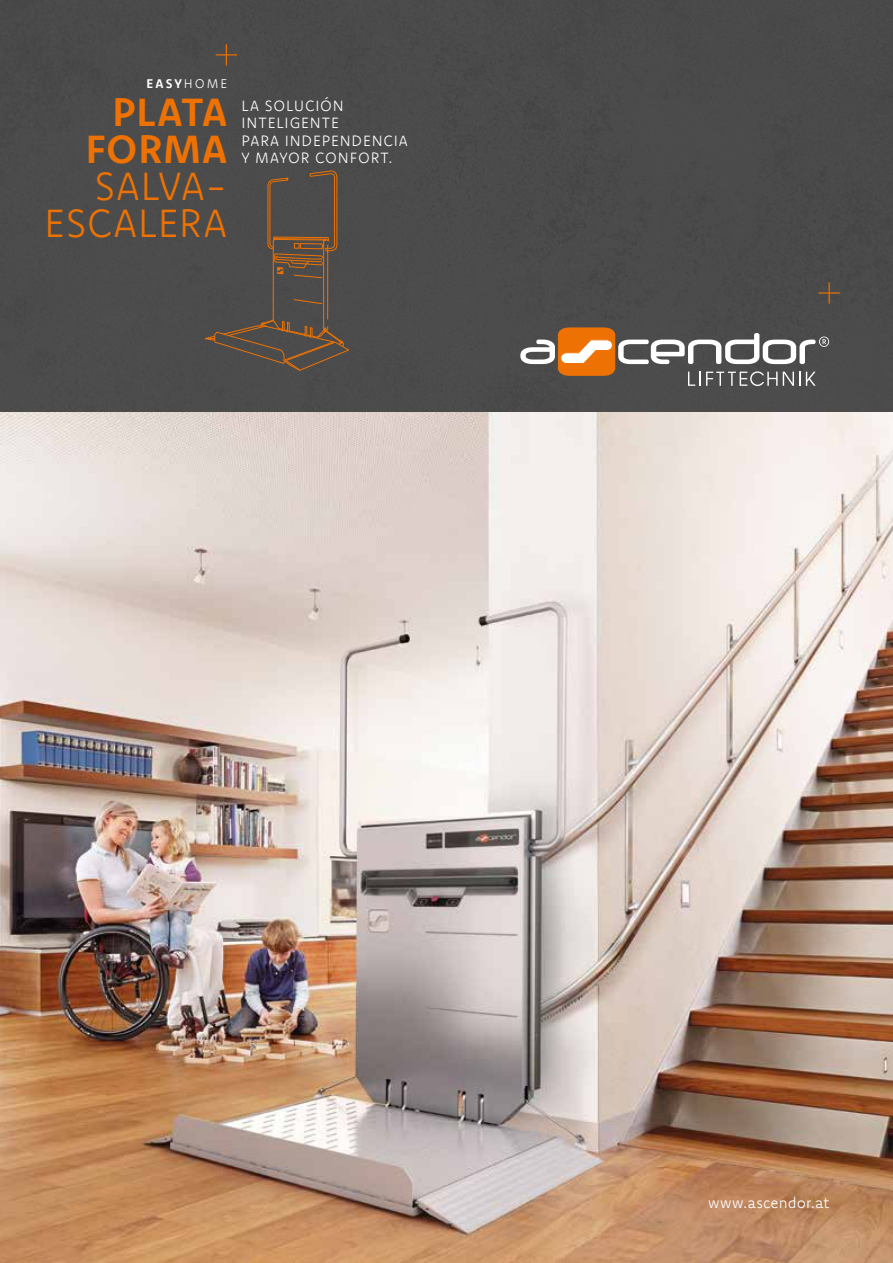
<style>
.page{position:relative;width:893px;height:1263px;background:#fff}
.page>*{position:absolute;margin:0;border:0;box-sizing:border-box;transform-origin:0 0}
.t1{font:300 39.75px/36.8px "Komet";letter-spacing:.015em;color:#ee7203;text-align:right}
.t2{font:700 39.75px/36.8px "Komet";letter-spacing:.015em;color:#ee7203;text-align:right}
.t3{font:300 15.3px "Komet";letter-spacing:.01em;color:#fff}
.t4{font:300 15px/17.2px "Komet";letter-spacing:.06em;color:#fff}
.t5{font:700 12.75px "Komet";color:#fff}
.s1{font-weight:300}
</style>
<div class="page">
<div style="left:0;top:0;width:893px;height:412px;background:#4c4b4b"></div>
<img style="left:0;top:412px;width:893px;height:851px">
<svg style="left:202px;top:169px;width:148px;height:202px;background:#574d46"></svg>
<hr style="left:327px;top:245px;width:1px;height:75px;background:#ee7203">
<hr style="left:828px;top:282px;width:2px;height:22px;background:#ee7203">
<hr style="left:818px;top:292px;width:22px;height:2px;background:#ee7203">
<svg style="left:520px;top:327px;width:309px;height:59px"></svg>
<svg style="left:216px;top:44px;width:21px;height:22px"></svg>
<p class="t5" style="left:147px;top:75px;width:82px">EASY<span class="s1">HOME</span></p>
<h1 class="t2" style="left:86px;top:93px;width:143px">PLATA<br>FORMA</h1>
<h1 class="t1" style="left:44px;top:167px;width:185px">SALVA-<br>ESCALERA</h1>
<p class="t4" style="left:242px;top:97px;width:168px">LA SOLUCIÓN<br>INTELIGENTE<br>PARA INDEPENDENCIA<br>Y MAYOR CONFORT.</p>
<p class="t3" style="left:708px;top:1192px;width:122px">www.ascendor.at</p>
</div>
